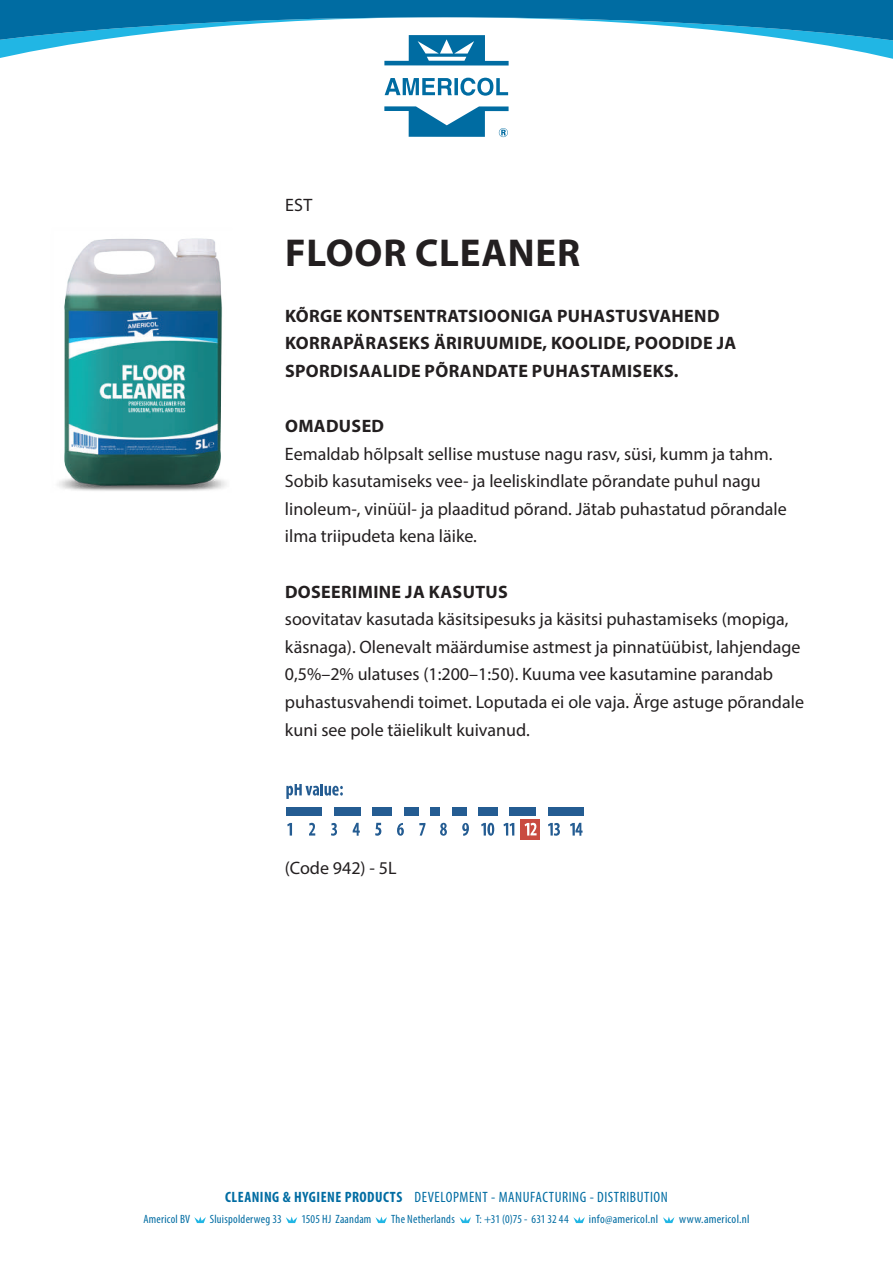
<style>
.page{position:relative;width:893px;height:1263px;background:#fff}
.page>*{position:absolute;margin:0;border:0;box-sizing:border-box;transform-origin:0 0}
.t1{font:700 39px "Myriad Pro";letter-spacing:.02em;color:#231f20}
.t2{font:18px/27.6px "Myriad Pro";color:#231f20}
.t3{font:700 18px/27.6px "Myriad Pro";letter-spacing:.02em;color:#231f20}
.t4{font:condensed 15px "Myriad Pro";letter-spacing:.035em;color:#006ca2}
.t5{font:condensed 12px "Myriad Pro";letter-spacing:.02em;color:#006ca2}
.t6{font:condensed 12px "Myriad Pro";letter-spacing:.02em;color:#006ca2;scale:1.04 1}
.t7{font:condensed 12px "Myriad Pro";color:#006ca2}
.s1{font-weight:700}
</style>
<div class="page">
<svg style="left:0;top:0;width:893px;height:137px"></svg>
<svg style="left:194px;top:1216px;width:12px;height:7px"></svg>
<svg style="left:286px;top:1216px;width:11px;height:7px"></svg>
<svg style="left:375px;top:1216px;width:12px;height:7px"></svg>
<svg style="left:459px;top:1216px;width:12px;height:7px"></svg>
<svg style="left:573px;top:1216px;width:12px;height:7px"></svg>
<svg style="left:663px;top:1216px;width:11px;height:7px"></svg>
<div style="left:521px;top:819px;width:19px;height:20px;background:#c94b41"></div>
<div style="left:430px;top:807px;width:10px;height:9px;background:#245c92"></div>
<div style="left:404px;top:807px;width:14px;height:9px;background:#245c92"></div>
<div style="left:372px;top:807px;width:20px;height:9px;background:#245c92"></div>
<div style="left:334px;top:807px;width:27px;height:9px;background:#245c92"></div>
<div style="left:287px;top:807px;width:35px;height:9px;background:#245c92"></div>
<div style="left:452px;top:807px;width:14px;height:9px;background:#245c92"></div>
<div style="left:478px;top:807px;width:20px;height:9px;background:#245c92"></div>
<div style="left:510px;top:807px;width:26px;height:9px;background:#245c92"></div>
<div style="left:548px;top:807px;width:35px;height:9px;background:#245c92"></div>
<svg style="left:287px;top:823px;width:5px;height:12px"></svg>
<svg style="left:309px;top:823px;width:6px;height:12px"></svg>
<svg style="left:331px;top:823px;width:6px;height:13px"></svg>
<svg style="left:353px;top:823px;width:7px;height:13px"></svg>
<svg style="left:375px;top:823px;width:6px;height:13px"></svg>
<svg style="left:397px;top:823px;width:7px;height:13px"></svg>
<svg style="left:440px;top:823px;width:7px;height:13px"></svg>
<svg style="left:462px;top:823px;width:7px;height:13px"></svg>
<svg style="left:481px;top:823px;width:13px;height:13px"></svg>
<svg style="left:503px;top:823px;width:11px;height:12px"></svg>
<svg style="left:525px;top:823px;width:12px;height:12px"></svg>
<svg style="left:548px;top:823px;width:12px;height:13px"></svg>
<svg style="left:570px;top:823px;width:13px;height:13px"></svg>
<svg style="left:419px;top:823px;width:6px;height:12px"></svg>
<svg style="left:286px;top:784px;width:57px;height:15px"></svg>
<img style="left:57px;top:238px;width:170px;height:253px">
<p class="t2" style="left:285px;top:191px;width:29px">EST</p>
<h1 class="t1" style="left:285px;top:228px;width:296px">FLOOR CLEANER</h1>
<p class="t3" style="left:285px;top:301px;width:453px">KÕRGE KONTSENTRATSIOONIGA PUHASTUSVAHEND<br>KORRAPÄRASEKS ÄRIRUUMIDE, KOOLIDE, POODIDE JA<br>SPORDISAALIDE PÕRANDATE PUHASTAMISEKS.</p>
<p class="t3" style="left:285px;top:412px;width:101px">OMADUSED</p>
<p class="t2" style="left:285px;top:439px;width:503px">Eemaldab hõlpsalt sellise mustuse nagu rasv, süsi, kumm ja tahm.<br>Sobib kasutamiseks vee- ja leeliskindlate põrandate puhul nagu linoleum-, vinüül- ja plaaditud põrand. Jätab puhastatud põrandale ilma triipudeta kena läike.</p>
<p class="t3" style="left:285px;top:577px;width:224px">DOSEERIMINE JA KASUTUS</p>
<p class="t2" style="left:285px;top:605px;width:521px">soovitatav kasutada käsitsipesuks ja käsitsi puhastamiseks (mopiga, käsnaga). Olenevalt määrdumise astmest ja pinnatüübist, lahjendage 0,5%–2% ulatuses (1:200–1:50). Kuuma vee kasutamine parandab puhastusvahendi toimet. Loputada ei ole vaja. Ärge astuge põrandale kuni see pole täielikult kuivanud.</p>
<p class="t2" style="left:285px;top:853px;width:113px">(Code 942) - 5L</p>
<p class="t4" style="left:225px;top:1188px;width:444px"><span class="s1">CLEANING &amp; HYGIENE PRODUCTS</span> DEVELOPMENT - MANUFACTURING - DISTRIBUTION</p>
<p class="t5" style="left:143px;top:1212px;width:48px">Americol BV</p>
<p class="t5" style="left:210px;top:1212px;width:73px">Sluispolderweg 33</p>
<p class="t5" style="left:301px;top:1212px;width:72px">1505 HJ Zaandam</p>
<p class="t5" style="left:391px;top:1212px;width:65px">The Netherlands</p>
<p class="t7" style="left:476px;top:1212px;width:94px">T: +31 (0)75 - 631 32 44</p>
<p class="t6" style="left:589px;top:1212px;width:68px">info@americol.nl</p>
<p class="t6" style="left:679px;top:1212px;width:69px">www.americol.nl</p>
</div>
